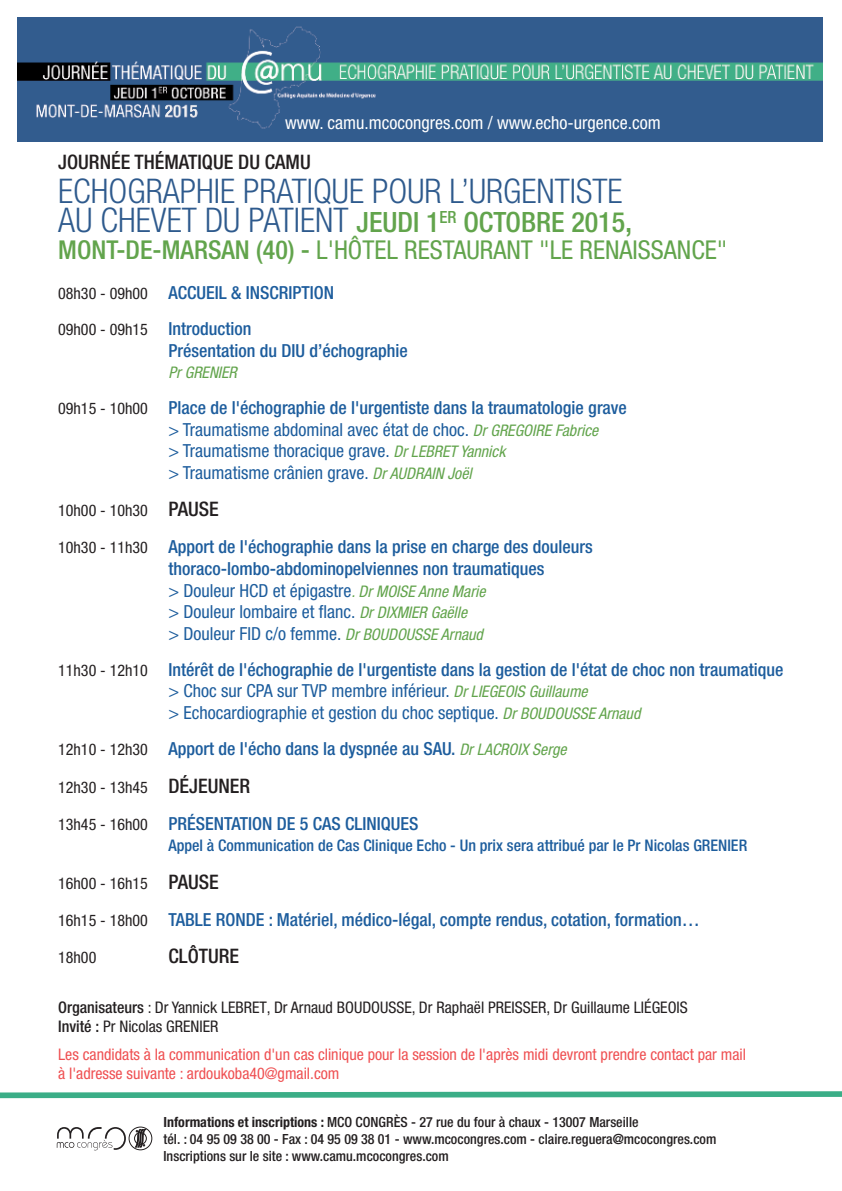
<style>
.page{position:relative;width:842px;height:1191px;background:#fff}
.page>*{position:absolute;margin:0;border:0;box-sizing:border-box;transform-origin:0 0}
.t1{font:300 condensed 34px/28.8px "Helvetica Neue";color:#2e5a8d}
.t2{font:condensed 26px "Helvetica Neue";color:#62a44c}
.t3{font:500 condensed 20px "Helvetica Neue";color:#231f20}
.t4{font:500 condensed 18px/21.6px "Helvetica Neue";color:#1d5d9d}
.t5{font:condensed 18px/21.6px "Helvetica Neue";color:#1d5d9d}
.t6{font:condensed 18px "Helvetica Neue";color:#fff}
.t7{font:condensed 16px/19.2px "Helvetica Neue";color:#231f20}
.t8{font:condensed 16px/19.2px "Helvetica Neue";color:#ef5052}
.t9{font:500 condensed 16px "Helvetica Neue";color:#1d5d9d}
.t10{font:italic condensed 16px "Helvetica Neue";color:#62a44c}
.t11{font:500 condensed 14px/16.8px "Helvetica Neue";color:#231f20}
.s1{font-weight:500;font-size:28px;color:#62a44c}
.s2{font-weight:500;font-size:30px;color:#62a44c}
.s3{font-weight:500}
.s4{font-weight:400;font-size:16px;color:#231f20}
.s5{font-size:16px;color:#231f20}
.s6{font-style:italic;font-size:16px;color:#62a44c}
.s7{font-weight:500;font-size:20px}
.s8{font-weight:400}
.s9{font-weight:400;font-style:italic;font-size:16px;color:#62a44c}
.s10{font-weight:700}
</style>
<div class="page">
<div style="left:129px;top:1126px;width:23px;height:24px;border:1px solid #231f20;border-radius:50%"></div>
<div style="left:134px;top:1132px;width:13px;height:12px;border:1px solid #231f20;border-radius:50%"></div>
<svg style="left:135px;top:1129px;width:12px;height:18px"></svg>
<svg style="left:57px;top:1127px;width:69px;height:23px"></svg>
<img style="left:17px;top:17px;width:805px;height:125px">
<svg style="left:0;top:1091px;width:842px;height:7px"></svg>
<p class="t6" style="left:285px;top:116px;width:377px">www. camu.mcocongres.com / www.echo-urgence.com</p>
<p class="t3" style="left:58px;top:155px;width:254px">JOURNÉE THÉMATIQUE DU CAMU</p>
<h1 class="t1" style="left:58px;top:179px;width:576px">ECHOGRAPHIE PRATIQUE POUR L’URGENTISTE<br>AU CHEVET DU PATIENT <span class="s1">JEUDI 1</span><sup>ER</sup> <span class="s1">OCTOBRE 2015</span><span class="s2">,</span></h1>
<h2 class="t2" style="left:58px;top:240px;width:671px"><span class="s3">MONT-DE-MARSAN (40) -</span> L'HÔTEL RESTAURANT "LE RENAISSANCE"</h2>
<p class="t4" style="left:58px;top:276px;width:277px;line-height:36px"><span class="s4">08h30 - 09h00</span> ACCUEIL &amp; INSCRIPTION<br><span class="s4">09h00 - 09h15</span> Introduction</p>
<p class="t4" style="left:168px;top:341px;width:241px">Présentation du DIU d’échographie</p>
<p class="t10" style="left:168px;top:367px;width:70px">Pr GRENIER</p>
<p class="t5" style="left:168px;top:398px;width:460px;text-indent:-110px"><span class="s5">09h15 - 10h00</span> <span class="s3">Place de l'échographie de l'urgentiste dans la traumatologie grave </span>&gt; Traumatisme abdominal avec état de choc. <span class="s6">Dr GREGOIRE Fabrice<br></span>&gt; Traumatisme thoracique grave. <span class="s6">Dr LEBRET Yannick<br></span>&gt; Traumatisme crânien grave. <span class="s6">Dr AUDRAIN Joël</span></p>
<p class="t7" style="left:58px;top:502px;width:162px">10h00 - 10h30 <span class="s7">PAUSE</span></p>
<p class="t4" style="left:168px;top:538px;width:426px;text-indent:-110px"><span class="s4">10h30 - 11h30</span> Apport de l'échographie dans la prise en charge des douleurs thoraco-lombo-abdominopelviennes non traumatiques<br><span class="s8">&gt; Douleur HCD et épigastre</span><span class="s9">. Dr MOISE Anne Marie<br></span><span class="s8">&gt; Douleur lombaire et flanc.</span> <span class="s9">Dr DIXMIER Gaëlle<br></span><span class="s8">&gt; Douleur FID c/o femme.</span> <span class="s9">Dr BOUDOUSSE Arnaud</span></p>
<p class="t4" style="left:168px;top:660px;width:616px;text-indent:-110px"><span class="s4">11h30 - 12h10</span> Intérêt de l'échographie de l'urgentiste dans la gestion de l'état de choc non traumatique <span class="s8">&gt; Choc sur CPA sur TVP membre inférieur.</span> <span class="s9">Dr LIEGEOIS Guillaume<br></span><span class="s8">&gt; Echocardiographie et gestion du choc septique.</span> <span class="s9">Dr BOUDOUSSE Arnaud</span></p>
<p class="t4" style="left:58px;top:739px;width:510px"><span class="s4">12h10 - 12h30</span> Apport de l'écho dans la dyspnée au SAU. <span class="s9">Dr LACROIX Serge</span></p>
<p class="t7" style="left:58px;top:778px;width:194px">12h30 - 13h45 <span class="s7">DÉJEUNER</span></p>
<p class="t4" style="left:58px;top:814px;width:362px"><span class="s4">13h45 - 16h00</span> PRÉSENTATION DE 5 CAS CLINIQUES</p>
<p class="t9" style="left:168px;top:839px;width:580px">Appel à Communication de Cas Clinique Echo - Un prix sera attribué par le Pr Nicolas GRENIER</p>
<p class="t7" style="left:58px;top:874px;width:162px">16h00 - 16h15 <span class="s7">PAUSE</span></p>
<p class="t4" style="left:58px;top:910px;width:643px"><span class="s4">16h15 - 18h00</span> TABLE RONDE : Matériel, médico-légal, compte rendus, cotation, formation…</p>
<p class="t7" style="left:58px;top:949px;width:40px">18h00</p>
<p class="t3" style="left:168px;top:948px;width:72px">CLÔTURE</p>
<p class="t7" style="left:58px;top:999px;width:631px"><span class="s3">Organisateurs</span> : Dr Yannick LEBRET, Dr Arnaud BOUDOUSSE, Dr Raphaël PREISSER, Dr Guillaume LIÉGEOIS<br><span class="s3">Invité :</span> Pr Nicolas GRENIER</p>
<p class="t8" style="left:58px;top:1046px;width:689px">Les candidats à la communication d'un cas clinique pour la session de l'après midi devront prendre contact par mail à l'adresse suivante : ardoukoba40@gmail.com</p>
<p class="t11" style="left:164px;top:1115px;width:554px"><span class="s10">Informations et inscriptions :</span> MCO CONGRÈS - 27 rue du four à chaux - 13007 Marseille<br>tél. : 04 95 09 38 00 - Fax : 04 95 09 38 01 - www.mcocongres.com - claire.reguera@mcocongres.com<br>Inscriptions sur le site : www.camu.mcocongres.com</p>
</div>
